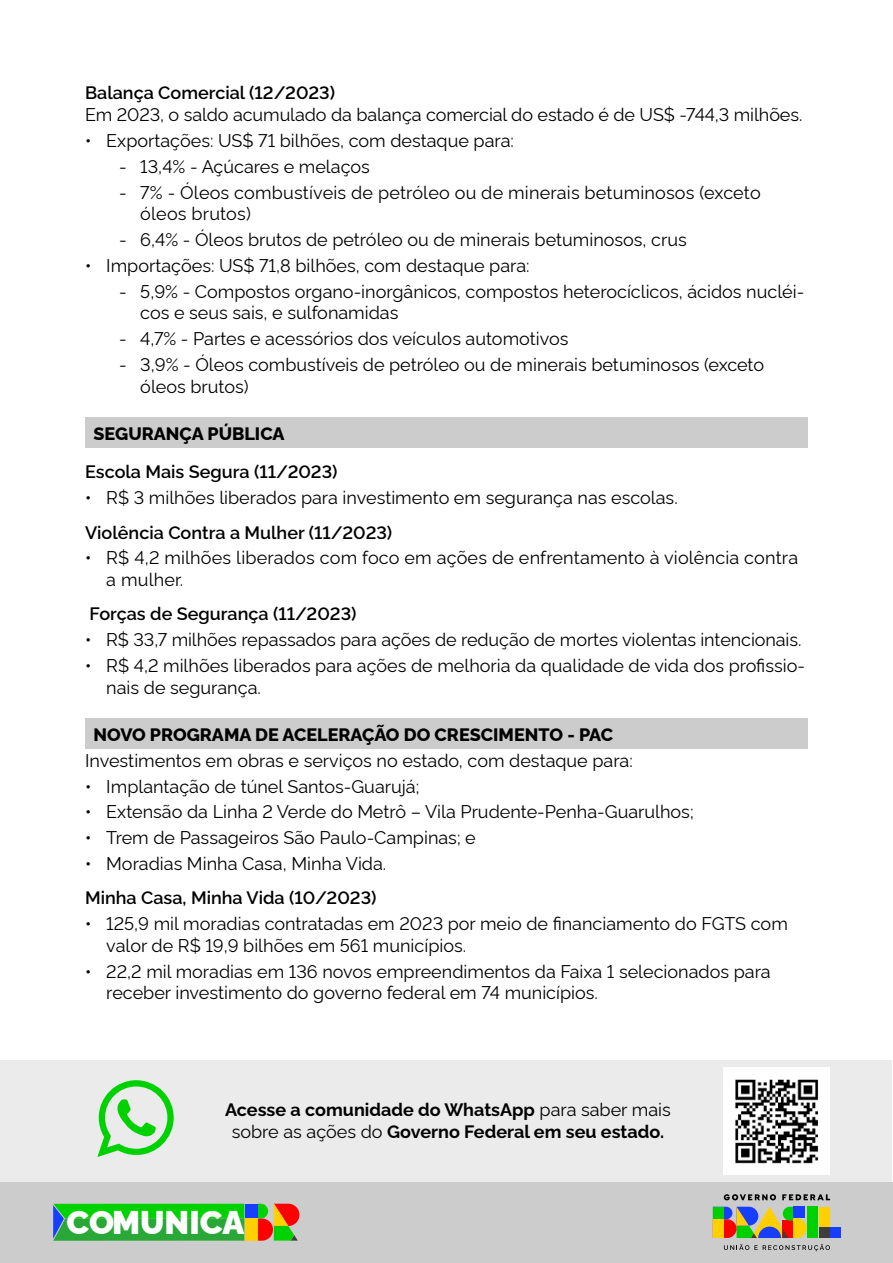
<style>
.page{position:relative;width:893px;height:1263px;background:#fff}
.page>*{position:absolute;margin:0;border:0;box-sizing:border-box;transform-origin:0 0}
.t1{font:900 32.85px "Rawline";color:#fff}
.t2{font:18px/21.6px "Rawline";color:#000}
.t3{font:600 18px "Rawline";color:#000}
.t4{font:700 18px/21.6px "Rawline";color:#000;text-align:center}
.t5{font:800 18px "Rawline";color:#000}
.s1{font-weight:400}
</style>
<div class="page">
<div style="left:0;top:1060px;width:891px;height:122px;background:#ebebeb"></div>
<svg style="left:97px;top:1080px;width:77px;height:77px"></svg>
<img style="left:723px;top:1068px;width:106px;height:106px">
<div style="left:0;top:1182px;width:893px;height:81px;background:#ccc"></div>
<svg style="left:724px;top:1244px;width:106px;height:7px"></svg>
<div style="left:819px;top:1207px;width:11px;height:20px;background:#ffcf00"></div>
<div style="left:830px;top:1227px;width:11px;height:11px;background:#173dff"></div>
<div style="left:819px;top:1227px;width:11px;height:11px;background:#3d3d3d"></div>
<div style="left:807px;top:1207px;width:10px;height:31px;background:#00cf00"></div>
<svg style="left:713px;top:1207px;width:94px;height:31px;background:#979060"></svg>
<svg style="left:724px;top:1194px;width:52px;height:6px"></svg>
<svg style="left:782px;top:1194px;width:48px;height:6px"></svg>
<div style="left:245px;top:1204px;width:13px;height:14px;background:#173dff"></div>
<div style="left:245px;top:1218px;width:13px;height:23px;background:#ffd100"></div>
<svg style="left:53px;top:1204px;width:191px;height:37px;background:#1cb52b"></svg>
<svg style="left:258px;top:1204px;width:41px;height:37px"></svg>
<div style="left:85px;top:417px;width:723px;height:31px;background:#ccc"></div>
<div style="left:85px;top:718px;width:723px;height:31px;background:#ccc"></div>
<p class="t3" style="left:85px;top:79px;width:252px">Balança Comercial (12/2023)</p>
<p class="t2" style="left:85px;top:102px;width:719px">Em 2023, o saldo acumulado da balança comercial do estado é de US$ -744,3 milhões.</p>
<p class="t2" style="left:85px;top:128px;width:430px">• Exportações: US$ 71 bilhões, com destaque para:</p>
<p class="t2" style="left:119px;top:154px;width:252px">- 13,4% - Açúcares e melaços</p>
<p class="t2" style="left:140px;top:180px;width:622px;text-indent:-21px">- 7% - Óleos combustíveis de petróleo ou de minerais betuminosos (exceto óleos brutos)</p>
<p class="t2" style="left:119px;top:227px;width:569px">- 6,4% - Óleos brutos de petróleo ou de minerais betuminosos, crus</p>
<p class="t2" style="left:85px;top:253px;width:446px">• Importações: US$ 71,8 bilhões, com destaque para:</p>
<p class="t2" style="left:140px;top:279px;width:665px;text-indent:-21px">- 5,9% - Compostos organo-inorgânicos, compostos heterocíclicos, ácidos nucléi&shy;cos e seus sais, e sulfonamidas</p>
<p class="t2" style="left:119px;top:326px;width:451px">- 4,7% - Partes e acessórios dos veículos automotivos</p>
<p class="t2" style="left:140px;top:352px;width:625px;text-indent:-21px">- 3,9% - Óleos combustíveis de petróleo ou de minerais betuminosos (exceto óleos brutos)</p>
<p class="t5" style="left:94px;top:420px;width:193px">SEGURANÇA PÚBLICA</p>
<p class="t3" style="left:85px;top:458px;width:254px">Escola Mais Segura (11/2023)</p>
<p class="t2" style="left:85px;top:485px;width:594px">• R$ 3 milhões liberados para investimento em segurança nas escolas.</p>
<p class="t3" style="left:85px;top:518px;width:309px">Violência Contra a Mulher (11/2023)</p>
<p class="t2" style="left:106px;top:545px;width:693px;text-indent:-21px">• R$ 4,2 milhões liberados com foco em ações de enfrentamento à violência contra a mulher.</p>
<p class="t3" style="left:90px;top:600px;width:269px">Forças de Segurança (11/2023)</p>
<p class="t2" style="left:85px;top:627px;width:718px">• R$ 33,7 milhões repassados para ações de redução de mortes violentas intencionais.</p>
<p class="t2" style="left:106px;top:653px;width:700px;text-indent:-21px">• R$ 4,2 milhões liberados para ações de melhoria da qualidade de vida dos profissio&shy;nais de segurança.</p>
<p class="t5" style="left:94px;top:721px;width:521px">NOVO PROGRAMA DE ACELERAÇÃO DO CRESCIMENTO - PAC</p>
<p class="t2" style="left:85px;top:748px;width:549px">Investimentos em obras e serviços no estado, com destaque para:</p>
<p class="t2" style="left:85px;top:773px;width:336px">• Implantação de túnel Santos-Guarujá;</p>
<p class="t2" style="left:85px;top:799px;width:610px">• Extensão da Linha 2 Verde do Metrô – Vila Prudente-Penha-Guarulhos;</p>
<p class="t2" style="left:85px;top:825px;width:392px">• Trem de Passageiros São Paulo-Campinas; e</p>
<p class="t2" style="left:85px;top:851px;width:303px">• Moradias Minha Casa, Minha Vida.</p>
<p class="t3" style="left:85px;top:884px;width:293px">Minha Casa, Minha Vida (10/2023)</p>
<p class="t2" style="left:106px;top:911px;width:683px;text-indent:-21px">• 125,9 mil moradias contratadas em 2023 por meio de financiamento do FGTS com valor de R$ 19,9 bilhões em 561 municípios.</p>
<p class="t2" style="left:106px;top:959px;width:666px;text-indent:-21px">• 22,2 mil moradias em 136 novos empreendimentos da Faixa 1 selecionados para receber investimento do governo federal em 74 municípios.</p>
<p class="t4" style="left:225px;top:1097px;width:447px">Acesse a comunidade do WhatsApp <span class="s1">para saber mais sobre as ações do</span> Governo Federal em seu estado.</p>
<h1 class="t1" style="left:67px;top:1197px;width:179px">COMUNICA</h1>
</div>
